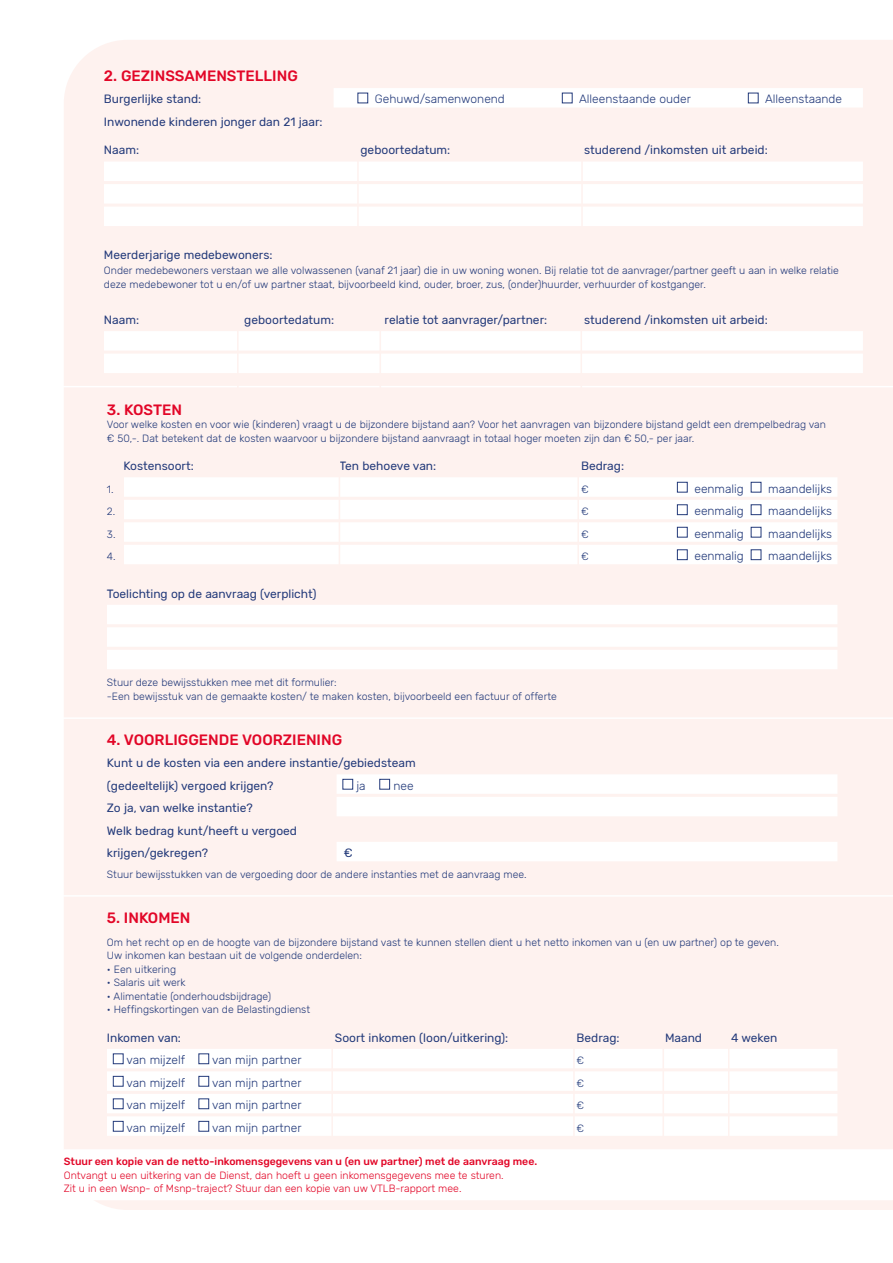
<style>
.page{position:relative;width:893px;height:1263px;background:#fff}
.page>*{position:absolute;margin:0;border:0;box-sizing:border-box;transform-origin:0 0}
.t1{font:500 15px "Rubik";color:#e20627}
.t2{font:12px/22.5px "Rubik";color:#233a7a}
.t3{font:300 12px "Rubik";color:#233a7a}
.t4{font:300 10.5px/13.5px "Rubik";color:#233a7a}
.t5{font:300 10.5px/13.5px "Rubik";color:#e20627}
.t6{font:500 10.5px "Rubik";color:#e20627}
</style>
<div class="page">
<div style="left:64px;top:40px;width:829px;height:1170px;background:#fef2ef"></div>
<div style="left:124px;top:477px;width:713px;height:20px;background:#fff"></div>
<div style="left:124px;top:500px;width:713px;height:19px;background:#fff"></div>
<div style="left:124px;top:522px;width:713px;height:20px;background:#fff"></div>
<div style="left:124px;top:545px;width:713px;height:19px;background:#fff"></div>
<div style="left:107px;top:605px;width:730px;height:19px;background:#fff"></div>
<div style="left:107px;top:627px;width:730px;height:20px;background:#fff"></div>
<div style="left:107px;top:650px;width:730px;height:19px;background:#fff"></div>
<div style="left:337px;top:774px;width:500px;height:20px;background:#fff"></div>
<div style="left:337px;top:797px;width:500px;height:19px;background:#fff"></div>
<div style="left:337px;top:842px;width:500px;height:19px;background:#fff"></div>
<div style="left:107px;top:1049px;width:730px;height:19px;background:#fff"></div>
<div style="left:107px;top:1071px;width:730px;height:20px;background:#fff"></div>
<div style="left:107px;top:1094px;width:730px;height:19px;background:#fff"></div>
<div style="left:107px;top:1116px;width:730px;height:20px;background:#fff"></div>
<div style="left:677px;top:482px;width:11px;height:10px;border:1px solid #233a7a"></div>
<div style="left:751px;top:482px;width:10px;height:10px;border:1px solid #233a7a"></div>
<div style="left:677px;top:504px;width:11px;height:11px;border:1px solid #233a7a"></div>
<div style="left:751px;top:504px;width:10px;height:11px;border:1px solid #233a7a"></div>
<div style="left:677px;top:527px;width:11px;height:10px;border:1px solid #233a7a"></div>
<div style="left:751px;top:527px;width:10px;height:10px;border:1px solid #233a7a"></div>
<div style="left:677px;top:549px;width:11px;height:11px;border:1px solid #233a7a"></div>
<div style="left:751px;top:549px;width:10px;height:11px;border:1px solid #233a7a"></div>
<div style="left:342px;top:779px;width:11px;height:10px;border:1px solid #233a7a"></div>
<div style="left:379px;top:779px;width:11px;height:10px;border:1px solid #233a7a"></div>
<div style="left:113px;top:1053px;width:11px;height:11px;border:1px solid #233a7a"></div>
<div style="left:198px;top:1053px;width:11px;height:11px;border:1px solid #233a7a"></div>
<div style="left:113px;top:1076px;width:11px;height:10px;border:1px solid #233a7a"></div>
<div style="left:198px;top:1076px;width:11px;height:10px;border:1px solid #233a7a"></div>
<div style="left:113px;top:1098px;width:11px;height:11px;border:1px solid #233a7a"></div>
<div style="left:198px;top:1098px;width:11px;height:11px;border:1px solid #233a7a"></div>
<div style="left:113px;top:1121px;width:11px;height:10px;border:1px solid #233a7a"></div>
<div style="left:198px;top:1121px;width:11px;height:10px;border:1px solid #233a7a"></div>
<hr style="left:54px;top:386px;width:839px;height:1px;background:#fff">
<hr style="left:36px;top:895px;width:857px;height:2px;background:#fff">
<hr style="left:36px;top:717px;width:857px;height:2px;background:#fff">
<hr style="left:577px;top:456px;width:2px;height:118px;background:#fef2ef">
<hr style="left:339px;top:456px;width:1px;height:118px;background:#fef2ef">
<div style="left:64px;top:1149px;width:829px;height:51px;background:#fff"></div>
<div style="left:334px;top:88px;width:529px;height:20px;background:#fff"></div>
<div style="left:104px;top:162px;width:759px;height:19px;background:#fff"></div>
<div style="left:104px;top:184px;width:759px;height:20px;background:#fff"></div>
<div style="left:104px;top:207px;width:759px;height:19px;background:#fff"></div>
<div style="left:104px;top:331px;width:759px;height:20px;background:#fff"></div>
<div style="left:104px;top:354px;width:759px;height:19px;background:#fff"></div>
<div style="left:357px;top:93px;width:11px;height:10px;border:1px solid #233a7a"></div>
<div style="left:562px;top:93px;width:11px;height:10px;border:1px solid #233a7a"></div>
<div style="left:748px;top:93px;width:11px;height:10px;border:1px solid #233a7a"></div>
<hr style="left:581px;top:155px;width:2px;height:96px;background:#fef2ef">
<hr style="left:357px;top:149px;width:2px;height:96px;background:#fef2ef">
<hr style="left:237px;top:319px;width:2px;height:96px;background:#fef2ef">
<hr style="left:379px;top:319px;width:2px;height:96px;background:#fef2ef">
<hr style="left:580px;top:312px;width:2px;height:96px;background:#fef2ef">
<hr style="left:728px;top:1032px;width:1px;height:111px;background:#fef2ef">
<hr style="left:662px;top:1032px;width:2px;height:111px;background:#fef2ef">
<hr style="left:573px;top:1032px;width:2px;height:111px;background:#fef2ef">
<hr style="left:331px;top:1032px;width:2px;height:111px;background:#fef2ef">
<h1 class="t1" style="left:104px;top:67px;width:195px">2. GEZINSSAMENSTELLING</h1>
<p class="t2" style="left:104px;top:88px;width:99px">Burgerlijke stand:</p>
<p class="t3" style="left:375px;top:92px;width:131px">Gehuwd/samenwonend</p>
<p class="t3" style="left:579px;top:92px;width:113px">Alleenstaande ouder</p>
<p class="t3" style="left:765px;top:92px;width:79px">Alleenstaande</p>
<p class="t2" style="left:104px;top:111px;width:220px">Inwonende kinderen jonger dan 21 jaar:</p>
<p class="t2" style="left:104px;top:139px;width:37px">Naam:</p>
<p class="t2" style="left:360px;top:139px;width:91px">geboortedatum:</p>
<p class="t2" style="left:584px;top:139px;width:185px">studerend /inkomsten uit arbeid:</p>
<p class="t2" style="left:104px;top:244px;width:170px">Meerderjarige medebewoners:</p>
<p class="t4" style="left:104px;top:264px;width:736px">Onder medebewoners verstaan we alle volwassenen (vanaf 21 jaar) die in uw woning wonen. Bij relatie tot de aanvrager/partner geeft u aan in welke relatie deze medebewoner tot u en/of uw partner staat, bijvoorbeeld kind, ouder, broer, zus, (onder)huurder, verhuurder of kostganger.</p>
<p class="t2" style="left:104px;top:309px;width:37px">Naam:</p>
<p class="t2" style="left:244px;top:309px;width:91px">geboortedatum:</p>
<p class="t2" style="left:385px;top:309px;width:164px">relatie tot aanvrager/partner:</p>
<p class="t2" style="left:584px;top:309px;width:185px">studerend /inkomsten uit arbeid:</p>
<h1 class="t1" style="left:107px;top:401px;width:77px">3. KOSTEN</h1>
<p class="t4" style="left:107px;top:418px;width:721px">Voor welke kosten en voor wie (kinderen) vraagt u de bijzondere bijstand aan? Voor het aanvragen van bijzondere bijstand geldt een drempelbedrag van € 50,-. Dat betekent dat de kosten waarvoor u bijzondere bijstand aanvraagt in totaal hoger moeten zijn dan € 50,- per jaar.</p>
<p class="t2" style="left:123px;top:455px;width:72px">Kostensoort:</p>
<p class="t2" style="left:339px;top:455px;width:98px">Ten behoeve van:</p>
<p class="t2" style="left:581px;top:455px;width:45px">Bedrag:</p>
<p class="t4" style="left:107px;top:482px;width:8px">1.</p>
<p class="t4" style="left:581px;top:482px;width:9px">€</p>
<p class="t3" style="left:694px;top:482px;width:51px">eenmalig</p>
<p class="t3" style="left:768px;top:482px;width:65px">maandelijks</p>
<p class="t4" style="left:107px;top:505px;width:10px">2.</p>
<p class="t4" style="left:581px;top:505px;width:9px">€</p>
<p class="t3" style="left:694px;top:504px;width:51px">eenmalig</p>
<p class="t3" style="left:768px;top:504px;width:65px">maandelijks</p>
<p class="t4" style="left:107px;top:527px;width:10px">3.</p>
<p class="t4" style="left:581px;top:527px;width:9px">€</p>
<p class="t3" style="left:694px;top:527px;width:51px">eenmalig</p>
<p class="t3" style="left:768px;top:527px;width:65px">maandelijks</p>
<p class="t4" style="left:107px;top:550px;width:10px">4.</p>
<p class="t4" style="left:581px;top:550px;width:9px">€</p>
<p class="t3" style="left:694px;top:549px;width:51px">eenmalig</p>
<p class="t3" style="left:768px;top:549px;width:65px">maandelijks</p>
<p class="t2" style="left:107px;top:582px;width:211px">Toelichting op de aanvraag (verplicht)</p>
<p class="t4" style="left:107px;top:676px;width:451px">Stuur deze bewijsstukken mee met dit formulier:<br>-Een bewijsstuk van de gemaakte kosten/ te maken kosten, bijvoorbeeld een factuur of offerte</p>
<h1 class="t1" style="left:107px;top:731px;width:237px">4. VOORLIGGENDE VOORZIENING</h1>
<p class="t2" style="left:107px;top:752px;width:310px">Kunt u de kosten via een andere instantie/gebiedsteam (gedeeltelijk) vergoed krijgen?</p>
<p class="t3" style="left:356px;top:779px;width:11px">ja</p>
<p class="t3" style="left:393px;top:779px;width:22px">nee</p>
<p class="t2" style="left:107px;top:797px;width:192px">Zo ja, van welke instantie?<br>Welk bedrag kunt/heeft u vergoed krijgen/gekregen?</p>
<p class="t2" style="left:344px;top:842px;width:10px">€</p>
<p class="t4" style="left:107px;top:868px;width:421px">Stuur bewijsstukken van de vergoeding door de andere instanties met de aanvraag mee.</p>
<h1 class="t1" style="left:107px;top:909px;width:85px">5. INKOMEN</h1>
<p class="t4" style="left:107px;top:935px;width:673px">Om het recht op en de hoogte van de bijzondere bijstand vast te kunnen stellen dient u het netto inkomen van u (en uw partner) op te geven.<br>Uw inkomen kan bestaan uit de volgende onderdelen:</p>
<p class="t4" style="left:107px;top:962px;width:71px">• Een uitkering</p>
<p class="t4" style="left:107px;top:976px;width:80px">• Salaris uit werk</p>
<p class="t4" style="left:107px;top:989px;width:166px">• Alimentatie (onderhoudsbijdrage)</p>
<p class="t4" style="left:107px;top:1003px;width:205px">• Heffingskortingen van de Belastingdienst</p>
<p class="t2" style="left:107px;top:1026px;width:76px">Inkomen van:</p>
<p class="t2" style="left:335px;top:1026px;width:175px">Soort inkomen (loon/uitkering):</p>
<p class="t2" style="left:576px;top:1026px;width:45px">Bedrag:</p>
<p class="t2" style="left:665px;top:1026px;width:39px">Maand</p>
<p class="t2" style="left:731px;top:1026px;width:48px">4 weken</p>
<p class="t3" style="left:127px;top:1053px;width:60px">van mijzelf</p>
<p class="t3" style="left:212px;top:1053px;width:91px">van mijn partner</p>
<p class="t4" style="left:576px;top:1054px;width:9px">€</p>
<p class="t3" style="left:127px;top:1076px;width:60px">van mijzelf</p>
<p class="t3" style="left:212px;top:1076px;width:91px">van mijn partner</p>
<p class="t4" style="left:576px;top:1076px;width:9px">€</p>
<p class="t3" style="left:127px;top:1098px;width:60px">van mijzelf</p>
<p class="t3" style="left:212px;top:1098px;width:91px">van mijn partner</p>
<p class="t4" style="left:576px;top:1099px;width:9px">€</p>
<p class="t3" style="left:127px;top:1121px;width:60px">van mijzelf</p>
<p class="t3" style="left:212px;top:1121px;width:91px">van mijn partner</p>
<p class="t4" style="left:576px;top:1121px;width:9px">€</p>
<p class="t6" style="left:64px;top:1155px;width:475px">Stuur een kopie van de netto-inkomensgegevens van u (en uw partner) met de aanvraag mee.</p>
<p class="t5" style="left:64px;top:1168px;width:441px">Ontvangt u een uitkering van de Dienst, dan hoeft u geen inkomensgegevens mee te sturen.<br>Zit u in een Wsnp- of Msnp-traject? Stuur dan een kopie van uw VTLB-rapport mee.</p>
</div>
